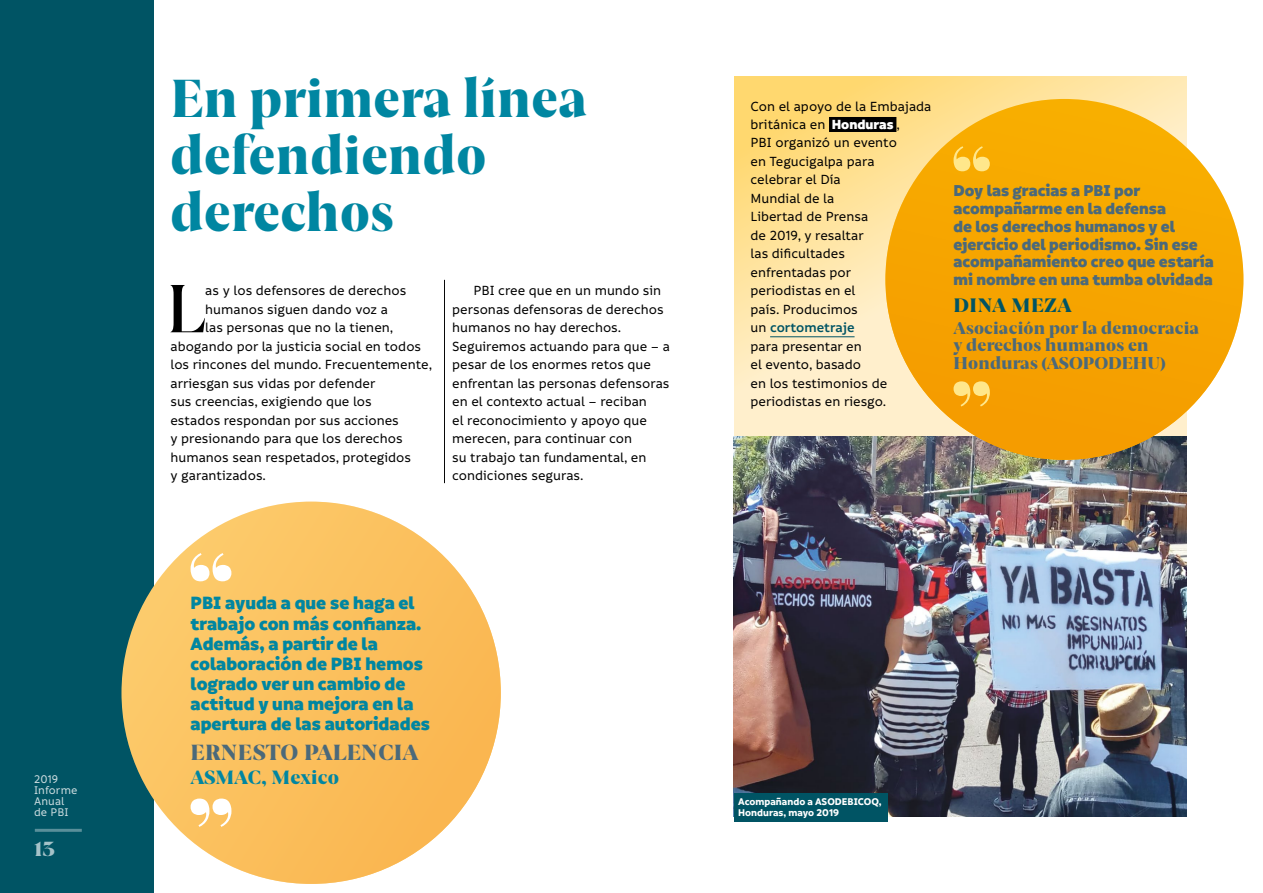
<style>
.page{position:relative;width:1263px;height:893px;background:#fff}
.page>*{position:absolute;margin:0;border:0;box-sizing:border-box;transform-origin:0 0}
.t1{font:600 65.25px "Joane";color:#000}
.t2{font:900 51px/57px "Joane";letter-spacing:.01em;color:#0086a1;scale:.95 1}
.t3{font:900 20.85px "Joane";letter-spacing:.01em;color:#4b697a}
.t4{font:900 19.5px "Joane";color:#fff}
.t5{font:900 19.2px/20.1px "Informative";color:#0086a1}
.t6{font:900 18.6px "Joane";letter-spacing:.03em;color:#005464}
.t7{font:900 18.3px "Joane";letter-spacing:.01em;color:#0086a1}
.t8{font:900 16.95px/17.9px "Informative";color:#4b697a}
.t9{font:900 16.35px/17.5px "Joane";letter-spacing:.01em;color:#4b697a}
.t10{font:500 14.25px/18.5px "Informative";color:#000}
.t11{font:500 12px/11.2px "Informative";letter-spacing:.01em;color:#fff}
.t12{font:700 10.5px/10.5px "Informative";color:#fff}
.s1{font-weight:900;color:#fff}
.s2{font-weight:600;color:#005464}
</style>
<div class="page">
<div style="left:0;top:0;width:153px;height:893px;background:#005464"></div>
<svg style="left:734px;top:77px;width:452px;height:359px"></svg>
<hr style="left:444px;top:280px;width:1px;height:203px;background:#000">
<div style="left:122px;top:502px;width:379px;height:382px;background:linear-gradient(to right,#fcca6a,#fab751);border-radius:50%"></div>
<svg style="left:191px;top:553px;width:40px;height:28px"></svg>
<svg style="left:191px;top:798px;width:40px;height:29px"></svg>
<div style="left:829px;top:117px;width:67px;height:15px;background:#000"></div>
<hr style="left:770px;top:337px;width:84px;height:1px;background:#005464">
<img style="left:734px;top:436px;width:452px;height:380px">
<div style="left:885px;top:99px;width:358px;height:361px;background:#f6a500;border-radius:50%"></div>
<svg style="left:953px;top:146px;width:37px;height:25px"></svg>
<svg style="left:953px;top:381px;width:37px;height:25px"></svg>
<div style="left:734px;top:793px;width:153px;height:28px;background:#005464"></div>
<hr style="left:35px;top:829px;width:47px;height:3px;background:#fff">
<p class="t11" style="left:34px;top:773px;width:45px">2019<br>Informe<br>Anual de PBI</p>
<h3 class="t4" style="left:34px;top:835px;width:22px">13</h3>
<h2 class="t2" style="left:170px;top:68px;width:440px">En primera línea defendiendo derechos</h2>
<h1 class="t1" style="left:166px;top:266px;width:40px">L</h1>
<p class="t10" style="left:205px;top:282px;width:202px">as y los defensores de derechos</p>
<p class="t10" style="left:205px;top:300px;width:184px">humanos siguen dando voz a</p>
<p class="t10" style="left:205px;top:319px;width:190px">las personas que no la tienen,</p>
<p class="t10" style="left:170px;top:337px;width:252px">abogando por la justicia social en todos</p>
<p class="t10" style="left:170px;top:356px;width:263px">los rincones del mundo. Frecuentemente,</p>
<p class="t10" style="left:170px;top:374px;width:206px">arriesgan sus vidas por defender</p>
<p class="t10" style="left:170px;top:393px;width:203px">sus creencias, exigiendo que los</p>
<p class="t10" style="left:170px;top:411px;width:230px">estados respondan por sus acciones</p>
<p class="t10" style="left:170px;top:430px;width:234px">y presionando para que los derechos</p>
<p class="t10" style="left:170px;top:448px;width:242px">humanos sean respetados, protegidos</p>
<p class="t10" style="left:170px;top:467px;width:97px">y garantizados.</p>
<p class="t10" style="left:452px;top:282px;width:219px;text-indent:21px">PBI cree que en un mundo sin personas defensoras de derechos humanos no hay derechos.<br>Seguiremos actuando para que – a pesar de los enormes retos que enfrentan las personas defensoras en el contexto actual – reciban<br>el reconocimiento y apoyo que merecen, para continuar con<br>su trabajo tan fundamental, en condiciones seguras.</p>
<h3 class="t5" style="left:191px;top:594px;width:241px">PBI ayuda a que se haga el trabajo con más confianza.<br>Además, a partir de la colaboración de PBI hemos logrado ver un cambio de actitud y una mejora en la apertura de las autoridades</h3>
<h3 class="t3" style="left:191px;top:737px;width:230px">ERNESTO PALENCIA</h3>
<p class="t7" style="left:191px;top:764px;width:150px">ASMAC, Mexico</p>
<p class="t10" style="left:750px;top:97px;width:182px">Con el apoyo de la Embajada británica en <span class="s1">Honduras</span> ,<br>PBI organizó un evento<br>en Tegucigalpa para<br>celebrar el Día<br>Mundial de la<br>Libertad de Prensa<br>de 2019, y resaltar<br>las dificultades<br>enfrentadas por<br>periodistas en el<br>país. Producimos<br>un <span class="s2">cortometraje<br></span>para presentar en<br>el evento, basado<br>en los testimonios de periodistas en riesgo.</p>
<p class="t8" style="left:953px;top:182px;width:262px">Doy las gracias a PBI por acompañarme en la defensa<br>de los derechos humanos y el ejercicio del periodismo. Sin ese acompañamiento creo que estaría mi nombre en una tumba olvidada</p>
<h3 class="t6" style="left:953px;top:292px;width:120px">DINA MEZA</h3>
<p class="t9" style="left:953px;top:318px;width:247px">Asociación por la democracia y derechos humanos en<br>Honduras (ASOPODEHU)</p>
<p class="t12" style="left:738px;top:797px;width:145px">Acompañando a ASODEBICOQ,<br>Honduras, mayo 2019</p>
</div>
